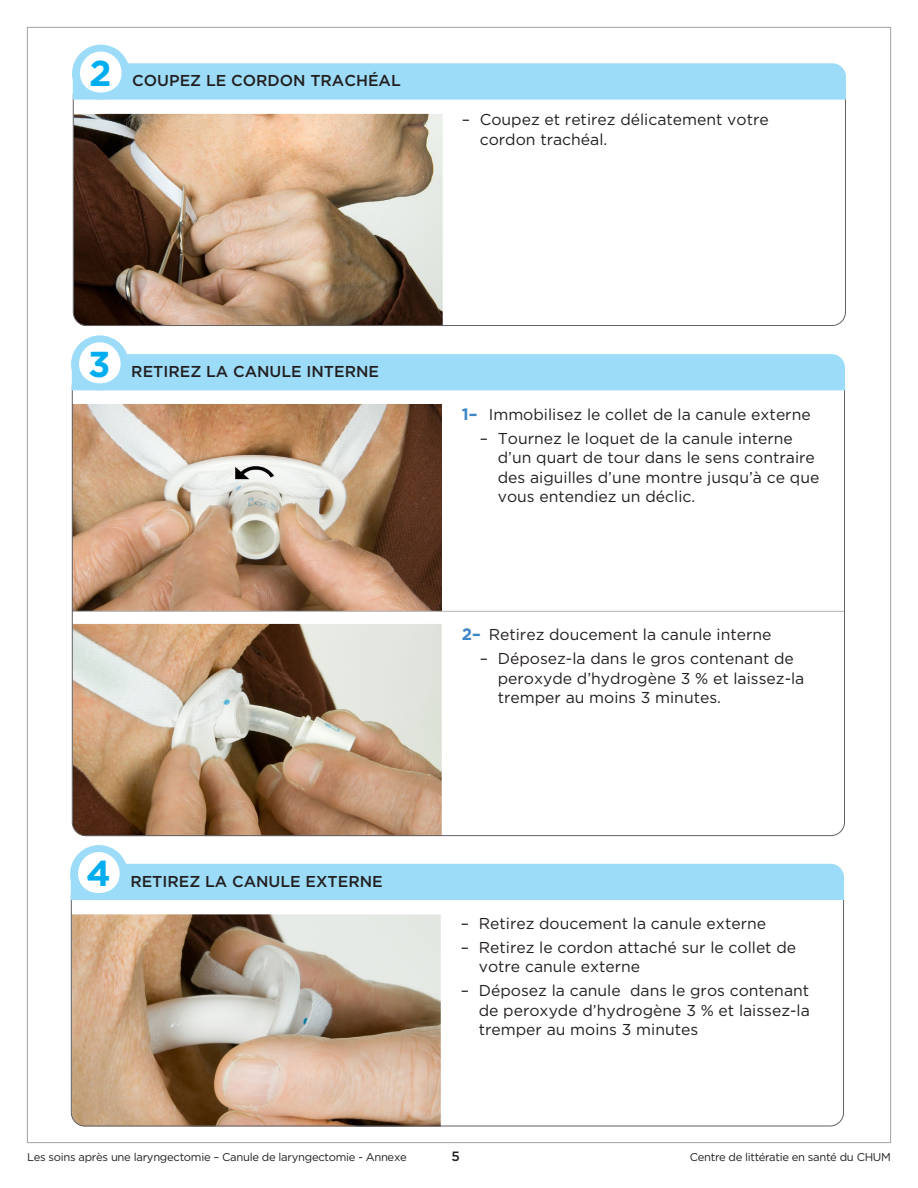
<style>
.page{position:relative;width:918px;height:1188px;background:#fff}
.page>*{position:absolute;margin:0;border:0;box-sizing:border-box;transform-origin:0 0}
.t1{font:700 36px "Gotham";color:#00aeef}
.t2{font:15.75px/19.5px "Gotham";color:#231f20}
.t3{font:500 15.75px "Gotham";color:#231f20}
.t4{font:500 13.5px "Gotham";color:#231f20}
.t5{font:11.25px "Gotham";letter-spacing:-.025em;color:#231f20}
.s1{font-weight:700;font-size:16.5px;color:#3e85c5}
</style>
<div class="page">
<img style="left:74px;top:114px;width:369px;height:212px">
<div style="left:73px;top:63px;width:773px;height:37px;background:#9cdcf8"></div>
<div style="left:72px;top:45px;width:58px;height:55px;background:#9cdcf8;border-radius:50%"></div>
<div style="left:80px;top:52px;width:42px;height:41px;background:#fff;border-radius:50%"></div>
<img style="left:73px;top:624px;width:369px;height:212px">
<img style="left:74px;top:405px;width:368px;height:206px">
<hr style="left:73px;top:611px;width:772px;height:1px;background:#bcbdc0">
<div style="left:72px;top:354px;width:773px;height:36px;background:#9cdcf8"></div>
<div style="left:71px;top:335px;width:58px;height:55px;background:#9cdcf8;border-radius:50%"></div>
<div style="left:79px;top:342px;width:42px;height:41px;background:#fff;border-radius:50%"></div>
<img style="left:72px;top:914px;width:369px;height:212px">
<div style="left:71px;top:864px;width:773px;height:36px;background:#9cdcf8"></div>
<div style="left:70px;top:845px;width:58px;height:55px;background:#9cdcf8;border-radius:50%"></div>
<div style="left:78px;top:852px;width:42px;height:41px;background:#fff;border-radius:50%"></div>
<h1 class="t1" style="left:89px;top:51px;width:24px">2</h1>
<p class="t3" style="left:132px;top:71px;width:270px">COUPEZ LE CORDON TRACHÉAL</p>
<p class="t2" style="left:480px;top:110px;width:291px;text-indent:-18px">– Coupez et retirez délicatement votre cordon trachéal.</p>
<h1 class="t1" style="left:88px;top:342px;width:24px">3</h1>
<p class="t3" style="left:131px;top:362px;width:249px">RETIREZ LA CANULE INTERNE</p>
<h1 class="t1" style="left:86px;top:852px;width:26px">4</h1>
<p class="t3" style="left:130px;top:872px;width:254px">RETIREZ LA CANULE EXTERNE</p>
<p class="t2" style="left:462px;top:404px;width:350px"><span class="s1">1–</span> Immobilisez le collet de la canule externe</p>
<p class="t2" style="left:498px;top:428px;width:323px;text-indent:-18px">– Tournez le loquet de la canule interne d’un quart de tour dans le sens contraire des aiguilles d’une montre jusqu’à ce que vous entendiez un déclic.</p>
<p class="t2" style="left:462px;top:625px;width:311px"><span class="s1">2–</span> Retirez doucement la canule interne</p>
<p class="t2" style="left:498px;top:649px;width:308px;text-indent:-18px">– Déposez-la dans le gros contenant de peroxyde d’hydrogène 3 % et laissez-la tremper au moins 3 minutes.</p>
<p class="t2" style="left:461px;top:913px;width:307px">– Retirez doucement la canule externe</p>
<p class="t2" style="left:479px;top:937px;width:319px;text-indent:-18px">– Retirez le cordon attaché sur le collet de votre canule externe</p>
<p class="t2" style="left:479px;top:981px;width:333px;text-align:justify;text-indent:-18px">– Déposez la canule dans le gros contenant de peroxyde d’hydrogène 3 % et laissez-la tremper au moins 3 minutes</p>
<p class="t5" style="left:27px;top:1150px;width:381px">Les soins après une laryngectomie – Canule de laryngectomie - Annexe</p>
<p class="t4" style="left:451px;top:1148px;width:10px">5</p>
<p class="t5" style="left:690px;top:1150px;width:203px">Centre de littératie en santé du CHUM</p>
</div>
